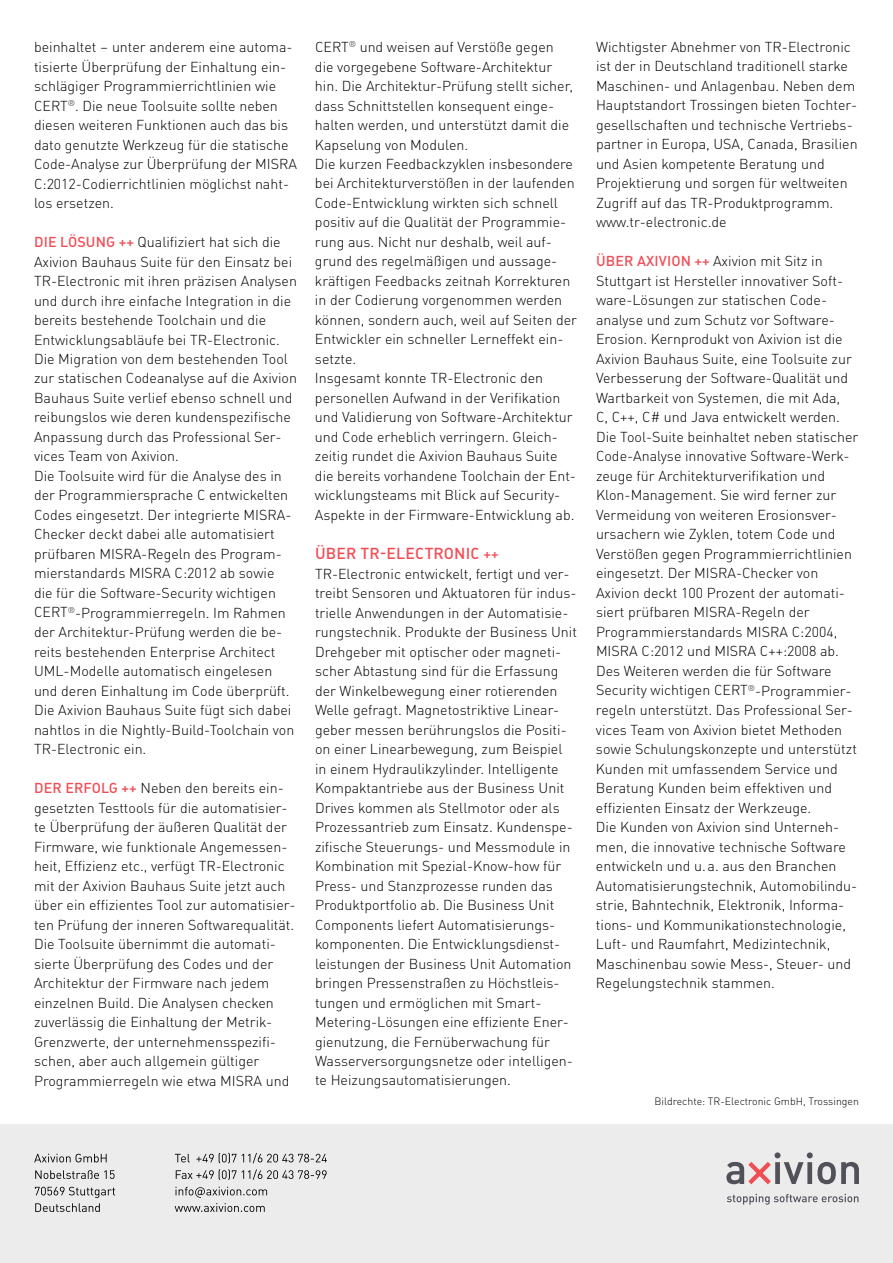
<style>
.page{position:relative;width:893px;height:1263px;background:#fff}
.page>*{position:absolute;margin:0;border:0;box-sizing:border-box;transform-origin:0 0}
.t1{font:500 15.75px "DINOT";letter-spacing:.01em;color:#f14d55}
.t2{font:300 14.25px/19.5px "DINOT";color:#000}
.t3{font:300 10.5px "DINOT";color:#000}
.s1{font-weight:500;color:#f14d55}
.s2{font-size:14.25px}
</style>
<div class="page">
<div style="left:0;top:1125px;width:893px;height:138px;background:#ececec"></div>
<svg style="left:35px;top:1187px;width:80px;height:25px"></svg>
<svg style="left:35px;top:1170px;width:80px;height:9px"></svg>
<svg style="left:34px;top:1154px;width:73px;height:8px"></svg>
<svg style="left:175px;top:1187px;width:92px;height:25px"></svg>
<svg style="left:176px;top:1169px;width:151px;height:11px"></svg>
<svg style="left:175px;top:1153px;width:152px;height:10px"></svg>
<svg style="left:726px;top:1152px;width:133px;height:32px"></svg>
<svg style="left:727px;top:1194px;width:131px;height:10px"></svg>
<p class="t2" style="left:34px;top:36px;width:264px">beinhaltet – unter anderem eine automa&shy;tisierte Überprüfung der Einhaltung ein&shy;schlägiger Programmierrichtlinien wie CERT<sup>®</sup>. Die neue Toolsuite sollte neben diesen weiteren Funktionen auch das bis dato genutzte Werkzeug für die statische Code-Analyse zur Überprüfung der MISRA C:2012-Codierrichtlinien möglichst naht&shy;los ersetzen.</p>
<p class="t2" style="left:34px;top:231px;width:264px"><span class="s1">DIE LÖSUNG ++</span> Qualifiziert hat sich die Axivion Bauhaus Suite für den Einsatz bei TR-Electronic mit ihren präzisen Analysen und durch ihre einfache Integration in die bereits bestehende Toolchain und die Entwicklungsabläufe bei TR-Electronic.<br>Die Migration von dem bestehenden Tool zur statischen Codeanalyse auf die Axivion Bauhaus Suite verlief ebenso schnell und reibungslos wie deren kundenspezifische Anpassung durch das Professional Ser&shy;vices Team von Axivion.<br>Die Toolsuite wird für die Analyse des in der Programmiersprache C entwickelten Codes eingesetzt. Der integrierte MISRA-Checker deckt dabei alle automatisiert prüfbaren MISRA-Regeln des Program&shy;mierstandards MISRA C:2012 ab sowie<br>die für die Software-Security wichtigen CERT<sup>®</sup>-Programmierregeln. Im Rahmen der Architektur-Prüfung werden die be&shy;reits bestehenden Enterprise Architect UML-Modelle automatisch eingelesen und deren Einhaltung im Code überprüft.<br>Die Axivion Bauhaus Suite fügt sich dabei nahtlos in die Nightly-Build-Toolchain von TR-Electronic ein.</p>
<p class="t2" style="left:34px;top:777px;width:263px"><span class="s1">DER ERFOLG ++</span> Neben den bereits ein&shy;gesetzten Testtools für die automatisier&shy;te Überprüfung der äußeren Qualität der Firmware, wie funktionale Angemessen&shy;heit, Effizienz etc., verfügt TR-Electronic mit der Axivion Bauhaus Suite jetzt auch über ein effizientes Tool zur automatisier&shy;ten Prüfung der inneren Softwarequalität.<br>Die Toolsuite übernimmt die automati&shy;sierte Überprüfung des Codes und der Architektur der Firmware nach jedem einzelnen Build. Die Analysen checken zuverlässig die Einhaltung der Metrik-Grenzwerte, der unternehmensspezifi&shy;schen, aber auch allgemein gültiger Programmierregeln wie etwa MISRA und</p>
<p class="t2" style="left:315px;top:36px;width:264px">CERT<sup>®</sup> und weisen auf Verstöße gegen<br>die vorgegebene Software-Architektur hin. Die Architektur-Prüfung stellt sicher, dass Schnittstellen konsequent einge&shy;halten werden, und unterstützt damit die Kapselung von Modulen.<br>Die kurzen Feedbackzyklen insbesondere bei Architekturverstößen in der laufenden Code-Entwicklung wirkten sich schnell positiv auf die Qualität der Programmie&shy;rung aus. Nicht nur deshalb, weil auf&shy;grund des regelmäßigen und aussage&shy;kräftigen Feedbacks zeitnah Korrekturen in der Codierung vorgenommen werden können, sondern auch, weil auf Seiten der Entwickler ein schneller Lerneffekt ein&shy;setzte.<br>Insgesamt konnte TR-Electronic den personellen Aufwand in der Verifikation und Validierung von Software-Architektur und Code erheblich verringern. Gleich&shy;zeitig rundet die Axivion Bauhaus Suite die bereits vorhandene Toolchain der Ent&shy;wicklungsteams mit Blick auf Security-Aspekte in der Firmware-Entwicklung ab.</p>
<p class="t1" style="left:315px;top:541px;width:185px">ÜBER TR-ELECTRONIC <span class="s2">++</span></p>
<p class="t2" style="left:315px;top:563px;width:263px">TR-Electronic entwickelt, fertigt und ver&shy;treibt Sensoren und Aktuatoren für indus&shy;trielle Anwendungen in der Automatisie&shy;rungstechnik. Produkte der Business Unit Drehgeber mit optischer oder magneti&shy;scher Abtastung sind für die Erfassung der Winkelbewegung einer rotierenden Welle gefragt. Magnetostriktive Linear&shy;geber messen berührungslos die Positi&shy;on einer Linearbewegung, zum Beispiel in einem Hydraulikzylinder. Intelligente Kompaktantriebe aus der Business Unit Drives kommen als Stellmotor oder als Prozessantrieb zum Einsatz. Kundenspe&shy;zifische Steuerungs- und Messmodule in Kombination mit Spezial-Know-how für Press- und Stanzprozesse runden das Produktportfolio ab. Die Business Unit Components liefert Automatisierungs&shy;komponenten. Die Entwicklungsdienst&shy;leistungen der Business Unit Automation bringen Pressenstraßen zu Höchstleis&shy;tungen und ermöglichen mit Smart-Metering-Lösungen eine effiziente Ener&shy;gienutzung, die Fernüberwachung für Wasserversorgungsnetze oder intelligen&shy;te Heizungsautomatisierungen.</p>
<p class="t2" style="left:596px;top:36px;width:263px">Wichtigster Abnehmer von TR-Electronic ist der in Deutschland traditionell starke Maschinen- und Anlagenbau. Neben dem Hauptstandort Trossingen bieten Tochter&shy;gesellschaften und technische Vertriebs&shy;partner in Europa, USA, Canada, Brasilien und Asien kompetente Beratung und Projektierung und sorgen für weltweiten Zugriff auf das TR-Produktprogramm. www.tr-electronic.de</p>
<p class="t2" style="left:596px;top:251px;width:264px"><span class="s1">ÜBER AXIVION ++</span> Axivion mit Sitz in Stuttgart ist Hersteller innovativer Soft&shy;ware-Lösungen zur statischen Code&shy;analyse und zum Schutz vor Software-Erosion. Kernprodukt von Axivion ist die Axivion Bauhaus Suite, eine Toolsuite zur Verbesserung der Software-Qualität und Wartbarkeit von Systemen, die mit Ada,<br>C, C++, C# und Java entwickelt werden.<br>Die Tool-Suite beinhaltet neben statischer Code-Analyse innovative Software-Werk&shy;zeuge für Architekturverifikation und Klon-Management. Sie wird ferner zur Vermeidung von weiteren Erosionsver&shy;ursachern wie Zyklen, totem Code und Verstößen gegen Programmierrichtlinien eingesetzt. Der MISRA-Checker von Axivion deckt 100 Prozent der automati&shy;siert prüfbaren MISRA-Regeln der Programmierstandards MISRA C:2004, MISRA C:2012 und MISRA C++:2008 ab.<br>Des Weiteren werden die für Software Security wichtigen CERT<sup>®</sup>-Programmier&shy;regeln unterstützt. Das Professional Ser&shy;vices Team von Axivion bietet Methoden sowie Schulungskonzepte und unterstützt Kunden mit umfassendem Service und Beratung Kunden beim effektiven und effizienten Einsatz der Werkzeuge.<br>Die Kunden von Axivion sind Unterneh&shy;men, die innovative technische Software entwickeln und u.a. aus den Branchen Automatisierungstechnik, Automobilindu&shy;strie, Bahntechnik, Elektronik, Informa&shy;tions- und Kommunikationstechnologie, Luft- und Raumfahrt, Medizintechnik, Maschinenbau sowie Mess-, Steuer- und Regelungstechnik stammen.</p>
<p class="t3" style="left:655px;top:1093px;width:206px">Bildrechte: TR-Electronic GmbH, Trossingen</p>
</div>
